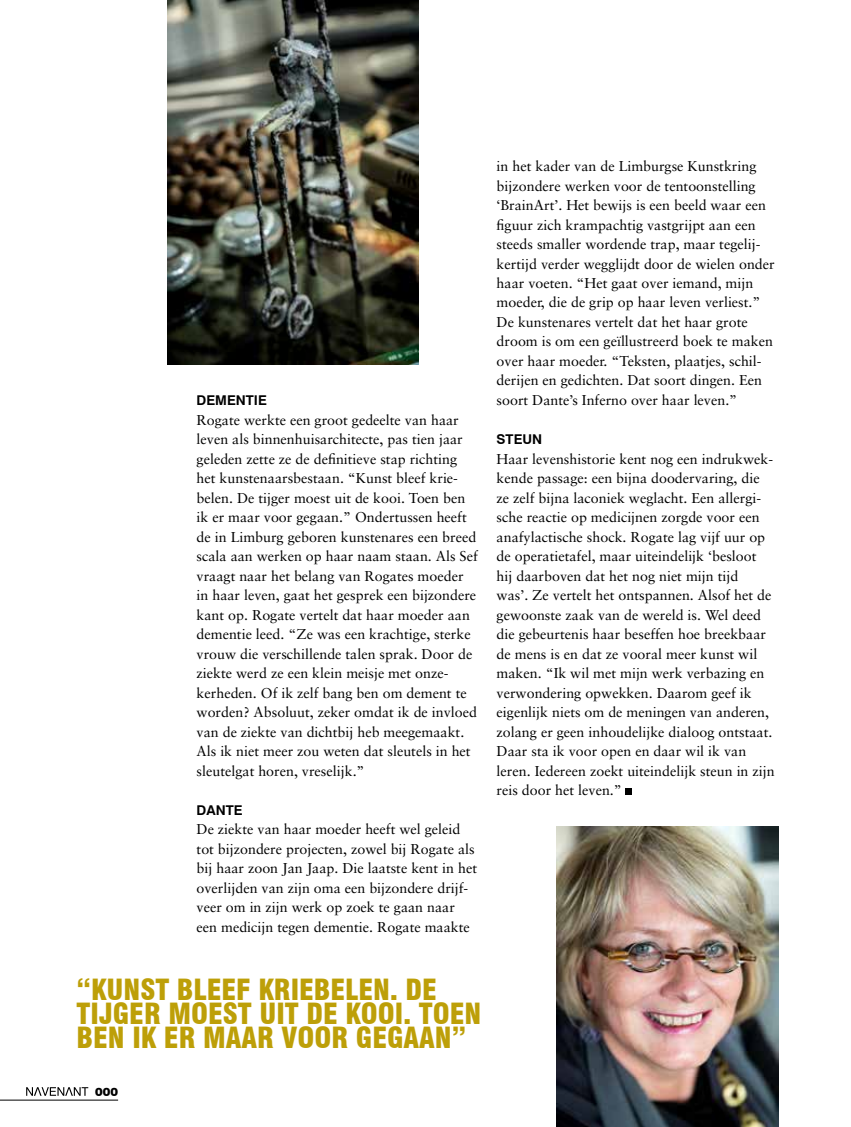
<style>
.page{position:relative;width:851px;height:1127px;background:#fff}
.page>*{position:absolute;margin:0;border:0;box-sizing:border-box;transform-origin:0 0}
.t1{font:900 condensed 28.5px/24px "Swiss 721 BT";color:#bd9f08}
.t2{font:14.25px/19.5px "Sabon";color:#000}
.t3{font:700 13.5px "Swiss 721 BT";color:#000}
.t4{font:10.5px "Swiss 721 BT Black No 2";color:#000}
</style>
<div class="page">
<hr style="left:0;top:1100px;width:118px;height:1px;background:#000">
<svg style="left:26px;top:1087px;width:62px;height:9px"></svg>
<div style="left:625px;top:789px;width:7px;height:6px;background:#000"></div>
<img style="left:167px;top:0;width:251px;height:365px">
<img style="left:556px;top:827px;width:222px;height:300px">
<p class="t3" style="left:196px;top:392px;width:72px">DEMENTIE</p>
<p class="t2" style="left:196px;top:410px;width:283px">Rogate werkte een groot gedeelte van haar leven als binnenhuisarchitecte, pas tien jaar geleden zette ze de definitieve stap richting het kunstenaarsbestaan. “Kunst bleef krie&shy;belen. De tijger moest uit de kooi. Toen ben ik er maar voor gegaan.” Ondertussen heeft de in Limburg geboren kunstenares een breed scala aan werken op haar naam staan. Als Sef vraagt naar het belang van Rogates moeder in haar leven, gaat het gesprek een bijzondere kant op. Rogate vertelt dat haar moeder aan dementie leed. “Ze was een krachtige, sterke vrouw die verschillende talen sprak. Door de ziekte werd ze een klein meisje met onze&shy;kerheden. Of ik zelf bang ben om dement te worden? Absoluut, zeker omdat ik de invloed van de ziekte van dichtbij heb meegemaakt.<br>Als ik niet meer zou weten dat sleutels in het sleutelgat horen, vreselijk.”</p>
<p class="t3" style="left:196px;top:801px;width:47px">DANTE</p>
<p class="t2" style="left:196px;top:819px;width:282px">De ziekte van haar moeder heeft wel geleid tot bijzondere projecten, zowel bij Rogate als bij haar zoon Jan Jaap. Die laatste kent in het overlijden van zijn oma een bijzondere drijf&shy;veer om in zijn werk op zoek te gaan naar een medicijn tegen dementie. Rogate maakte</p>
<p class="t2" style="left:496px;top:156px;width:279px">in het kader van de Limburgse Kunstkring bijzondere werken voor de tentoonstelling ‘BrainArt’. Het bewijs is een beeld waar een figuur zich krampachtig vastgrijpt aan een steeds smaller wordende trap, maar tegelij&shy;kertijd verder wegglijdt door de wielen onder haar voeten. “Het gaat over iemand, mijn moeder, die de grip op haar leven verliest.” De kunstenares vertelt dat het haar grote droom is om een geïllustreerd boek te maken over haar moeder. “Teksten, plaatjes, schil&shy;derijen en gedichten. Dat soort dingen. Een soort Dante’s Inferno over haar leven.”</p>
<p class="t3" style="left:496px;top:431px;width:47px">STEUN</p>
<p class="t2" style="left:496px;top:449px;width:279px">Haar levenshistorie kent nog een indrukwek&shy;kende passage: een bijna doodervaring, die ze zelf bijna laconiek weglacht. Een allergi&shy;sche reactie op medicijnen zorgde voor een anafylactische shock. Rogate lag vijf uur op de operatietafel, maar uiteindelijk ‘besloot hij daarboven dat het nog niet mijn tijd<br>was’. Ze vertelt het ontspannen. Alsof het de gewoonste zaak van de wereld is. Wel deed die gebeurtenis haar beseffen hoe breekbaar de mens is en dat ze vooral meer kunst wil maken. “Ik wil met mijn werk verbazing en verwondering opwekken. Daarom geef ik eigenlijk niets om de meningen van anderen, zolang er geen inhoudelijke dialoog ontstaat.<br>Daar sta ik voor open en daar wil ik van leren. Iedereen zoekt uiteindelijk steun in zijn reis door het leven.”</p>
<h1 class="t1" style="left:77px;top:978px;width:406px">“KUNST BLEEF KRIEBELEN. DE<br>TIJGER MOEST UIT DE KOOI. TOEN<br>BEN IK ER MAAR VOOR GEGAAN”</h1>
<p class="t4" style="left:95px;top:1084px;width:24px">000</p>
</div>
